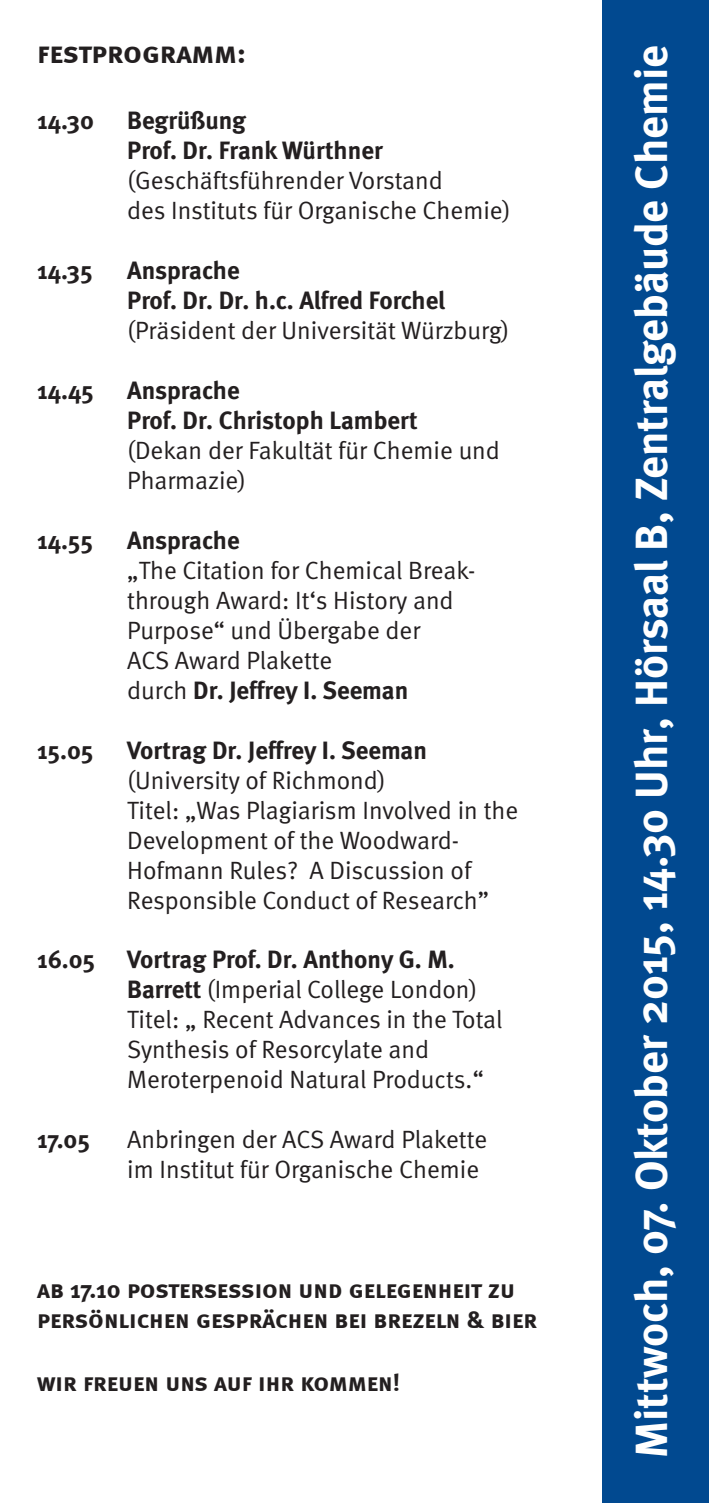
<style>
.page{position:relative;width:709px;height:1503px;background:#fff}
.page>*{position:absolute;margin:0;border:0;box-sizing:border-box;transform-origin:0 0}
.t1{font:700 45px "Meta";color:#fff}
.t2{font:30px "Meta Bold Caps";letter-spacing:-.005em;color:#231f20}
.t3{font:25px/30px "Meta Normal";color:#231f20}
.t4{font:700 25px/30px "Meta";color:#231f20}
.t5{font:25px/30px "Meta Bold Caps";color:#231f20}
.s1{font-family:"Meta";font-weight:700}
.s2{font-family:"Meta Normal";font-weight:400}
</style>
<div class="page">
<div style="left:602px;top:0;width:107px;height:1502px;background:#014990"></div>
<p class="t2" style="left:37px;top:35px;width:210px">festprogramm:</p>
<p class="t4" style="left:37px;top:104px;width:58px">14.30</p>
<p class="t4" style="left:127px;top:104px;width:257px">Begrüßung<br>Prof. Dr. Frank Würthner</p>
<p class="t3" style="left:127px;top:165px;width:385px">(Geschäftsführender Vorstand<br>des Instituts für Organische Chemie)</p>
<p class="t4" style="left:37px;top:254px;width:57px">14.35</p>
<p class="t4" style="left:127px;top:254px;width:319px">Ansprache<br>Prof. Dr. Dr. h.c. Alfred Forchel</p>
<p class="t3" style="left:127px;top:315px;width:384px">(Präsident der Universität Würzburg)</p>
<p class="t4" style="left:37px;top:374px;width:58px">14.45</p>
<p class="t4" style="left:127px;top:374px;width:114px">Ansprache</p>
<p class="t4" style="left:127px;top:404px;width:292px">Prof. Dr. Christoph Lambert</p>
<p class="t3" style="left:127px;top:435px;width:374px">(Dekan der Fakultät für Chemie und<br>Pharmazie)</p>
<p class="t4" style="left:37px;top:524px;width:57px">14.55</p>
<p class="t4" style="left:127px;top:524px;width:114px">Ansprache</p>
<p class="t3" style="left:127px;top:555px;width:350px">„The Citation for Chemical Break&shy;through Award: It‘s History and<br>Purpose“ und Übergabe der</p>
<p class="t3" style="left:127px;top:645px;width:282px">ACS Award Plakette<br>durch <span class="s1">Dr. Jeffrey I. Seeman</span></p>
<p class="t4" style="left:37px;top:734px;width:58px">15.05</p>
<p class="t4" style="left:127px;top:734px;width:301px">Vortrag Dr. Jeffrey I. Seeman <span class="s2">(University of Richmond)</span></p>
<p class="t3" style="left:127px;top:795px;width:392px">Titel: „Was Plagiarism Involved in the Development of the Woodward-Hofmann Rules? A Discussion of Responsible Conduct of Research”</p>
<p class="t4" style="left:37px;top:943px;width:60px">16.05</p>
<p class="t4" style="left:127px;top:943px;width:351px">Vortrag Prof. Dr. Anthony G. M.<br>Barrett <span class="s2">(Imperial College London)</span></p>
<p class="t3" style="left:127px;top:1003px;width:377px">Titel: „ Recent Advances in the Total<br>Synthesis of Resorcylate and<br>Meroterpenoid Natural Products.“</p>
<p class="t4" style="left:37px;top:1123px;width:54px">17.05</p>
<p class="t3" style="left:127px;top:1123px;width:361px">Anbringen der ACS Award Plakette</p>
<p class="t3" style="left:127px;top:1153px;width:353px">im Institut für Organische Chemie</p>
<p class="t5" style="left:37px;top:1273px;width:501px">ab 17.10 postersession und gelegenheit zu persönlichen gesprächen bei brezeln &amp; bier</p>
<p class="t5" style="left:37px;top:1366px;width:364px">wir freuen uns auf ihr kommen!</p>
<p class="t1" style="left:623px;top:1457px;width:1413px;rotate:-90deg">Mittwoch, 07. Oktober 2015, 14.30 Uhr, Hörsaal B, Zentralgebäude Chemie</p>
</div>
